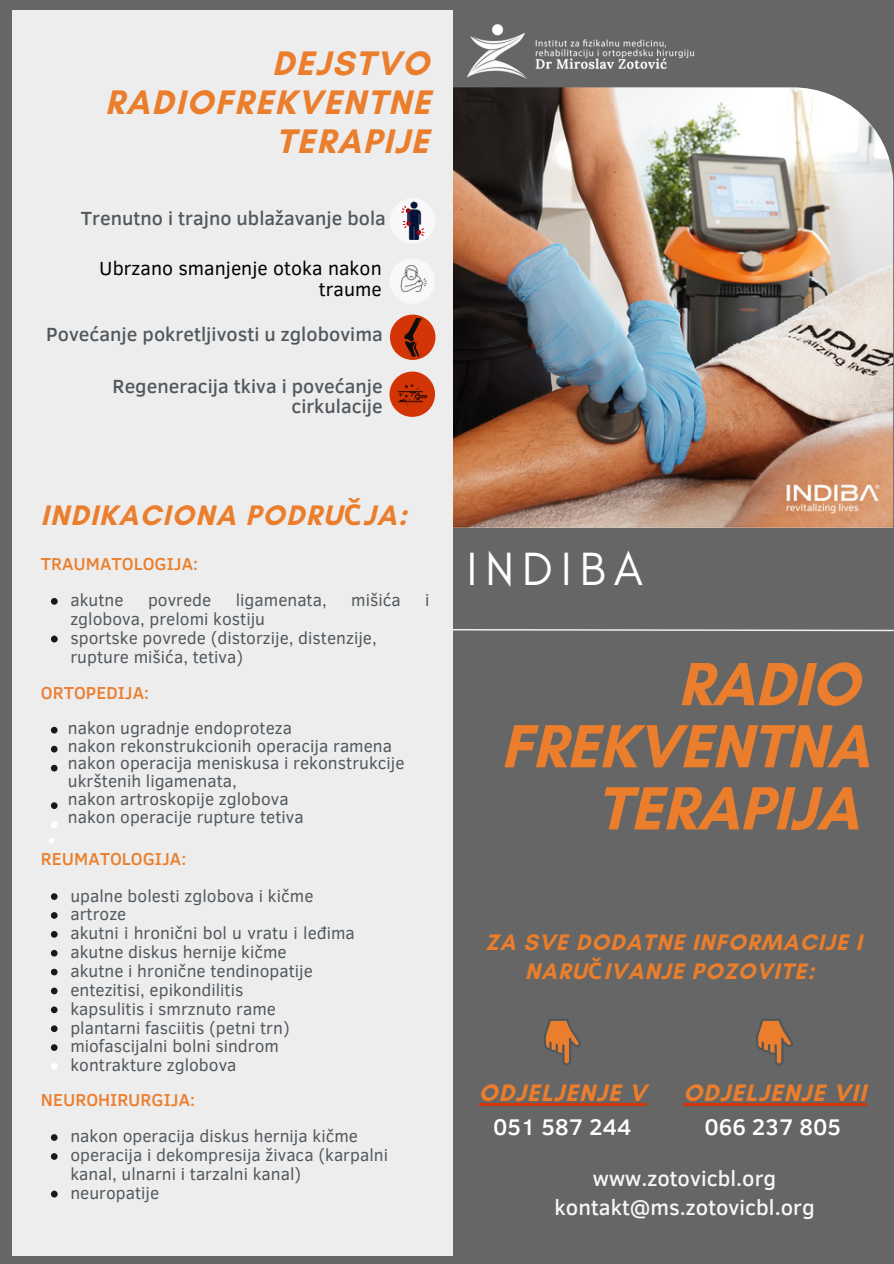
<style>
.page{position:relative;width:894px;height:1264px;background:#fff}
.page>*{position:absolute;margin:0;border:0;box-sizing:border-box;transform-origin:0 0}
.t1{font:700 62.1px/62.1px "Glacial Indifference";color:#eb7e2c;text-align:right}
.t2{font:47.55px "Glacial Indifference";letter-spacing:.175em;color:#fff}
.t3{font:700 34.65px/38.8px "Glacial Indifference";letter-spacing:.05em;color:#eb7e2c;text-align:right}
.t4{font:700 28.8px "Glacial Indifference";letter-spacing:.05em;color:#eb7e2c}
.t5{font:700 24.3px "Glacial Indifference";letter-spacing:.05em;color:#eb7e2c}
.t6{font:500 23.25px "Clear Sans";color:#fff}
.t7{font:700 22.8px/28.8px "Glacial Indifference";letter-spacing:.05em;color:#eb7e2c;text-align:center}
.t8{font:500 21.75px/28.8px "Clear Sans";color:#f7f7f7;text-align:center}
.t9{font:500 19.65px "Clear Sans";color:#51585d}
.t10{font:500 19.5px/20px "Clear Sans";color:#51585d;text-align:right}
.t11{font:19.5px "Clear Sans";color:#000}
.t12{font:500 17.7px "Clear Sans";color:#eb7e2c}
.t13{font:17.25px/18.9px "Clear Sans";color:#51585d}
.s1{font-family:"Noto Sans"}
</style>
<div class="page">
<div style="left:0;top:0;width:893px;height:1263px;background:#666"></div>
<img style="left:453px;top:87px;width:439px;height:440px">
<svg style="left:453px;top:629px;width:440px;height:2px"></svg>
<div style="left:12px;top:10px;width:441px;height:1246px;background:#ededed"></div>
<div style="left:390px;top:198px;width:45px;height:46px;background:#f8f8fa;border-radius:50%"></div>
<svg style="left:401px;top:201px;width:23px;height:39px"></svg>
<div style="left:389px;top:258px;width:46px;height:46px;background:#f8f8fa;border-radius:50%"></div>
<hr style="left:478px;top:1103px;width:168px;height:2px;background:#d43506">
<svg style="left:544px;top:1019px;width:36px;height:46px"></svg>
<hr style="left:683px;top:1103px;width:183px;height:2px;background:#d43506">
<svg style="left:756px;top:1019px;width:37px;height:46px"></svg>
<img style="left:398px;top:262px;width:29px;height:30px">
<div style="left:390px;top:314px;width:45px;height:46px;background:#d43506;border-radius:50%"></div>
<svg style="left:404px;top:318px;width:18px;height:38px"></svg>
<div style="left:389px;top:371px;width:46px;height:46px;background:#d43506;border-radius:50%"></div>
<img style="left:395px;top:378px;width:34px;height:33px">
<svg style="left:51px;top:598px;width:7px;height:6px"></svg>
<svg style="left:51px;top:635px;width:7px;height:7px"></svg>
<svg style="left:51px;top:726px;width:7px;height:7px"></svg>
<svg style="left:51px;top:745px;width:7px;height:7px"></svg>
<svg style="left:51px;top:764px;width:7px;height:7px"></svg>
<svg style="left:51px;top:802px;width:7px;height:7px"></svg>
<svg style="left:51px;top:821px;width:6px;height:7px"></svg>
<svg style="left:49px;top:838px;width:5px;height:5px"></svg>
<svg style="left:51px;top:893px;width:7px;height:6px"></svg>
<svg style="left:51px;top:912px;width:7px;height:6px"></svg>
<svg style="left:51px;top:931px;width:7px;height:6px"></svg>
<svg style="left:51px;top:949px;width:7px;height:7px"></svg>
<svg style="left:51px;top:968px;width:7px;height:7px"></svg>
<svg style="left:51px;top:987px;width:7px;height:7px"></svg>
<svg style="left:51px;top:1006px;width:7px;height:7px"></svg>
<svg style="left:51px;top:1025px;width:7px;height:7px"></svg>
<svg style="left:51px;top:1044px;width:7px;height:6px"></svg>
<svg style="left:51px;top:1063px;width:6px;height:6px"></svg>
<svg style="left:51px;top:1134px;width:7px;height:6px"></svg>
<svg style="left:51px;top:1153px;width:7px;height:6px"></svg>
<svg style="left:51px;top:1190px;width:7px;height:7px"></svg>
<img style="left:453px;top:24px;width:255px;height:70px">
<p class="t3" style="left:105px;top:44px;width:327px">DEJSTVO<br>RADIOFREKVENTNE<br>TERAPIJE</p>
<p class="t10" style="left:81px;top:208px;width:306px">Trenutno i trajno ublažavanje bola</p>
<p class="t11" style="left:99px;top:254px;width:284px">Ubrzano smanjenje otoka nakon</p>
<p class="t11" style="left:319px;top:275px;width:64px">traume</p>
<p class="t9" style="left:46px;top:320px;width:338px">Povećanje pokretljivosti u zglobovima</p>
<p class="t10" style="left:113px;top:375px;width:271px">Regeneracija tkiva i povećanje cirkulacije</p>
<p class="t4" style="left:41px;top:498px;width:367px">INDIKACIONA PODRU<span class="s1">Č</span>JA:</p>
<p class="t12" style="left:41px;top:550px;width:159px">TRAUMATOLOGIJA:</p>
<p class="t13" style="left:70px;top:590px;width:55px">akutne</p>
<p class="t13" style="left:148px;top:590px;width:65px">povrede</p>
<p class="t13" style="left:236px;top:590px;width:92px">ligamenata,</p>
<p class="t13" style="left:351px;top:590px;width:51px">mišića</p>
<p class="t13" style="left:425px;top:590px;width:6px">i</p>
<p class="t13" style="left:70px;top:608px;width:196px">zglobova, prelomi kostiju</p>
<p class="t13" style="left:70px;top:627px;width:308px">sportske povrede (distorzije, distenzije, rupture mišića, tetiva)</p>
<p class="t12" style="left:41px;top:679px;width:110px">ORTOPEDIJA:</p>
<p class="t13" style="left:68px;top:717px;width:226px">nakon ugradnje endoproteza</p>
<p class="t13" style="left:68px;top:736px;width:338px;line-height:17.7px">nakon rekonstrukcionih operacija ramena nakon operacija meniskusa i rekonstrukcije ukrštenih ligamenata,</p>
<p class="t13" style="left:68px;top:788px;width:222px">nakon artroskopije zglobova</p>
<p class="t13" style="left:68px;top:806px;width:237px">nakon operacije rupture tetiva</p>
<p class="t12" style="left:41px;top:846px;width:147px">REUMATOLOGIJA:</p>
<p class="t13" style="left:70px;top:885px;width:244px">upalne bolesti zglobova i kičme artroze</p>
<p class="t13" style="left:70px;top:922px;width:286px">akutni i hronični bol u vratu i leđima akutne diskus hernije kičme</p>
<p class="t13" style="left:70px;top:960px;width:244px">akutne i hronične tendinopatije entezitisi, epikondilitis</p>
<p class="t13" style="left:70px;top:998px;width:207px">kapsulitis i smrznuto rame</p>
<p class="t13" style="left:70px;top:1017px;width:221px">plantarni fasciitis (petni trn) miofascijalni bolni sindrom kontrakture zglobova</p>
<p class="t12" style="left:41px;top:1086px;width:155px">NEUROHIRURGIJA:</p>
<p class="t13" style="left:70px;top:1125px;width:319px">nakon operacija diskus hernija kičme operacija i dekompresija živaca (karpalni kanal, ulnarni i tarzalni kanal)</p>
<p class="t13" style="left:70px;top:1182px;width:90px">neuropatije</p>
<p class="t2" style="left:466px;top:539px;width:178px">INDIBA</p>
<p class="t1" style="left:500px;top:652px;width:370px">RADIO<br>FREKVENTNA<br>TERAPIJA</p>
<p class="t7" style="left:485px;top:927px;width:378px">ZA SVE DODATNE INFORMACIJE I<br>NARU<span class="s1">Č</span>IVANJE POZOVITE:</p>
<p class="t5" style="left:478px;top:1077px;width:168px">ODJELJENJE V</p>
<p class="t5" style="left:683px;top:1077px;width:184px">ODJELJENJE VII</p>
<p class="t6" style="left:493px;top:1109px;width:140px">051 587 244</p>
<p class="t6" style="left:704px;top:1109px;width:138px">066 237 805</p>
<p class="t8" style="left:554px;top:1162px;width:262px">www.zotovicbl.org kontakt@ms.zotovicbl.org</p>
</div>
